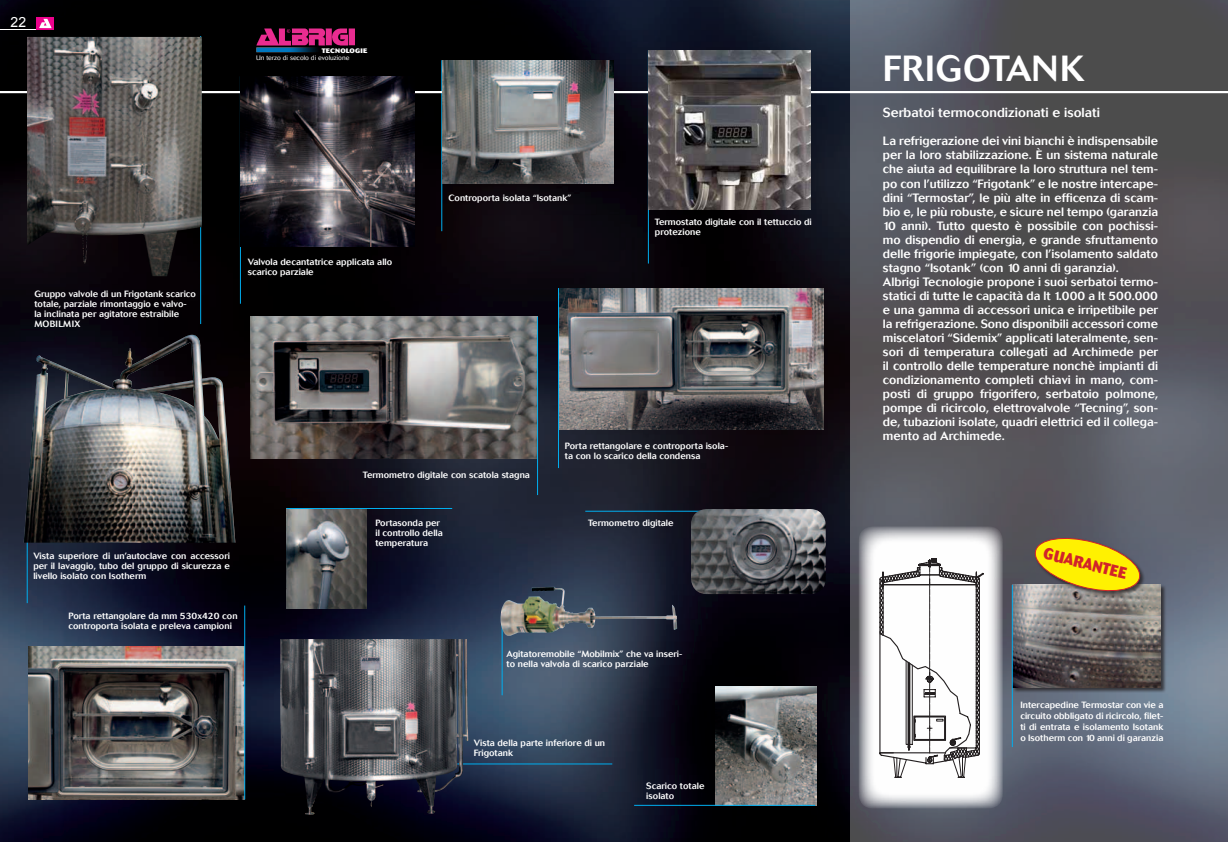
<style>
.page{position:relative;width:1228px;height:842px;background:#fff}
.page>*{position:absolute;margin:0;border:0;box-sizing:border-box;transform-origin:0 0}
.t1{font:500 36px "Cosmos";letter-spacing:.02em;color:#fff}
.t2{font:800 16px "Cosmos";color:#d1232a;scale:.8 1}
.t3{font:14px "Arial";color:#fff}
.t4{font:500 13px "Cosmos";color:#fff}
.t5{font:500 12px/14px "Cosmos";color:#fff}
.t6{font:500 9px/10px "Cosmos";color:#fff}
.t7{font:300 6.5px "Cosmos";color:#fff}
.t8{font:800 6.5px "Cosmos";letter-spacing:.02em;color:#fff}
</style>
<div class="page">
<img style="left:0;top:0;width:850px;height:842px">
<svg style="left:850px;top:0;width:377px;height:842px;background:#56575f"></svg>
<img style="left:28px;top:647px;width:216px;height:152px">
<img style="left:715px;top:686px;width:102px;height:119px">
<hr style="left:27px;top:536px;width:1px;height:67px;background:#00aeef">
<hr style="left:290px;top:763px;width:322px;height:1px;background:#00aeef">
<hr style="left:244px;top:605px;width:1px;height:194px;background:#00aeef">
<img style="left:250px;top:317px;width:287px;height:141px">
<hr style="left:537px;top:317px;width:1px;height:178px;background:#00aeef">
<hr style="left:200px;top:36px;width:1px;height:288px;background:#00aeef">
<img style="left:559px;top:288px;width:264px;height:142px">
<hr style="left:558px;top:288px;width:1px;height:180px;background:#00aeef">
<hr style="left:240px;top:76px;width:1px;height:228px;background:#00aeef">
<hr style="left:441px;top:60px;width:1px;height:171px;background:#00aeef">
<hr style="left:648px;top:50px;width:1px;height:214px;background:#00aeef">
<div style="left:1012px;top:585px;width:154px;height:108px;background:#231f20;opacity:.75"></div>
<img style="left:1012px;top:585px;width:148px;height:102px">
<hr style="left:1011px;top:585px;width:1px;height:162px;background:#00aeef">
<hr style="left:585px;top:511px;width:224px;height:1px;background:#00aeef">
<svg style="left:858px;top:526px;width:144px;height:282px"></svg>
<svg style="left:879px;top:558px;width:104px;height:220px"></svg>
<hr style="left:634px;top:805px;width:181px;height:1px;background:#00aeef">
<hr style="left:501px;top:623px;width:1px;height:72px;background:#00aeef">
<img style="left:498px;top:587px;width:179px;height:51px">
<img style="left:280px;top:639px;width:185px;height:176px">
<img style="left:691px;top:509px;width:134px;height:85px">
<img style="left:24px;top:335px;width:211px;height:208px">
<img style="left:286px;top:509px;width:80px;height:99px">
<hr style="left:286px;top:508px;width:166px;height:1px;background:#00aeef">
<hr style="left:0;top:91px;width:1227px;height:2px;background:#fff">
<img style="left:256px;top:28px;width:98px;height:19px">
<img style="left:255px;top:47px;width:65px;height:7px">
<img style="left:27px;top:37px;width:175px;height:239px">
<img style="left:241px;top:76px;width:173px;height:170px">
<img style="left:442px;top:60px;width:171px;height:123px">
<img style="left:648px;top:50px;width:162px;height:160px">
<hr style="left:0;top:29px;width:54px;height:1px;background:#fff">
<svg style="left:37px;top:17px;width:17px;height:13px"></svg>
<svg style="left:39px;top:19px;width:13px;height:9px"></svg>
<div style="left:1034px;top:538px;width:111px;height:59px;background:#231f20;opacity:.75"></div>
<svg style="left:1031px;top:534px;width:112px;height:60px;background:#bfb12f"></svg>
<p class="t3" style="left:11px;top:14px;width:17px">22</p>
<p class="t8" style="left:322px;top:47px;width:47px">TECNOLOGIE</p>
<p class="t7" style="left:256px;top:54px;width:95px">Un terzo di secolo di evoluzione</p>
<p class="t6" style="left:34px;top:289px;width:163px">Gruppo valvole di un Frigotank scarico totale, parziale rimontaggio e valvo&shy;la inclinata per agitatore estraibile<br>MOBILMIX</p>
<p class="t6" style="left:248px;top:257px;width:146px">Valvola decantatrice applicata allo scarico parziale</p>
<p class="t6" style="left:448px;top:193px;width:125px">Controporta isolata “Isotank”</p>
<p class="t6" style="left:655px;top:217px;width:158px">Termostato digitale con il tettuccio di protezione</p>
<p class="t6" style="left:33px;top:551px;width:198px;text-align:justify">Vista superiore di un’autoclave con accessori per il lavaggio, tubo del gruppo di sicurezza e livello isolato con Isotherm</p>
<p class="t6" style="left:68px;top:611px;width:171px">Porta rettangolare da mm 530x420 con controporta isolata e preleva campioni</p>
<p class="t6" style="left:363px;top:470px;width:169px">Termometro digitale con scatola stagna</p>
<p class="t6" style="left:375px;top:518px;width:69px">Portasonda per il controllo della temperatura</p>
<p class="t6" style="left:565px;top:441px;width:165px">Porta rettangolare e controporta isola&shy;ta con lo scarico della condensa</p>
<p class="t6" style="left:588px;top:518px;width:87px">Termometro digitale</p>
<p class="t6" style="left:506px;top:648px;width:177px">Agitatoremobile “Mobilmix” che va inseri&shy;to nella valvola di scarico parziale</p>
<p class="t6" style="left:474px;top:738px;width:133px">Vista della parte inferiore di un<br>Frigotank</p>
<p class="t6" style="left:646px;top:781px;width:60px">Scarico totale isolato</p>
<h1 class="t1" style="left:883px;top:48px;width:203px">FRIGOTANK</h1>
<p class="t4" style="left:883px;top:105px;width:218px">Serbatoi termocondizionati e isolati</p>
<p class="t5" style="left:883px;top:134px;width:276px">La refrigerazione dei vini bianchi è indispensabile per la loro stabilizzazione. È un sistema naturale che aiuta ad equilibrare la loro struttura nel tem&shy;po con l’utilizzo “Frigotank” e le nostre intercape&shy;dini “Termostar”, le più alte in efficenza di scam&shy;bio e, le più robuste, e sicure nel tempo (garanzia 10 anni). Tutto questo è possibile con pochissi&shy;mo dispendio di energia, e grande sfruttamento delle frigorie impiegate, con l’isolamento saldato stagno “Isotank” (con 10 anni di garanzia).<br>Albrigi Tecnologie propone i suoi serbatoi termo&shy;statici di tutte le capacità da lt 1.000 a lt 500.000 e una gamma di accessori unica e irripetibile per la refrigerazione. Sono disponibili accessori come miscelatori “Sidemix” applicati lateralmente, sen&shy;sori di temperatura collegati ad Archimede per il controllo delle temperature nonchè impianti di condizionamento completi chiavi in mano, com&shy;posti di gruppo frigorifero, serbatoio polmone, pompe di ricircolo, elettrovalvole “Tecning”, son&shy;de, tubazioni isolate, quadri elettrici ed il collega&shy;mento ad Archimede.</p>
<h2 class="t2" style="left:1046px;top:544px;width:108px;rotate:14deg">GUARANTEE</h2>
<p class="t6" style="left:1020px;top:700px;width:145px;line-height:10.8px;text-align:justify">Intercapedine Termostar con vie a circuito obbligato di ricircolo, filet&shy;ti di entrata e isolamento Isotank o Isotherm con 10 anni di garanzia</p>
</div>
